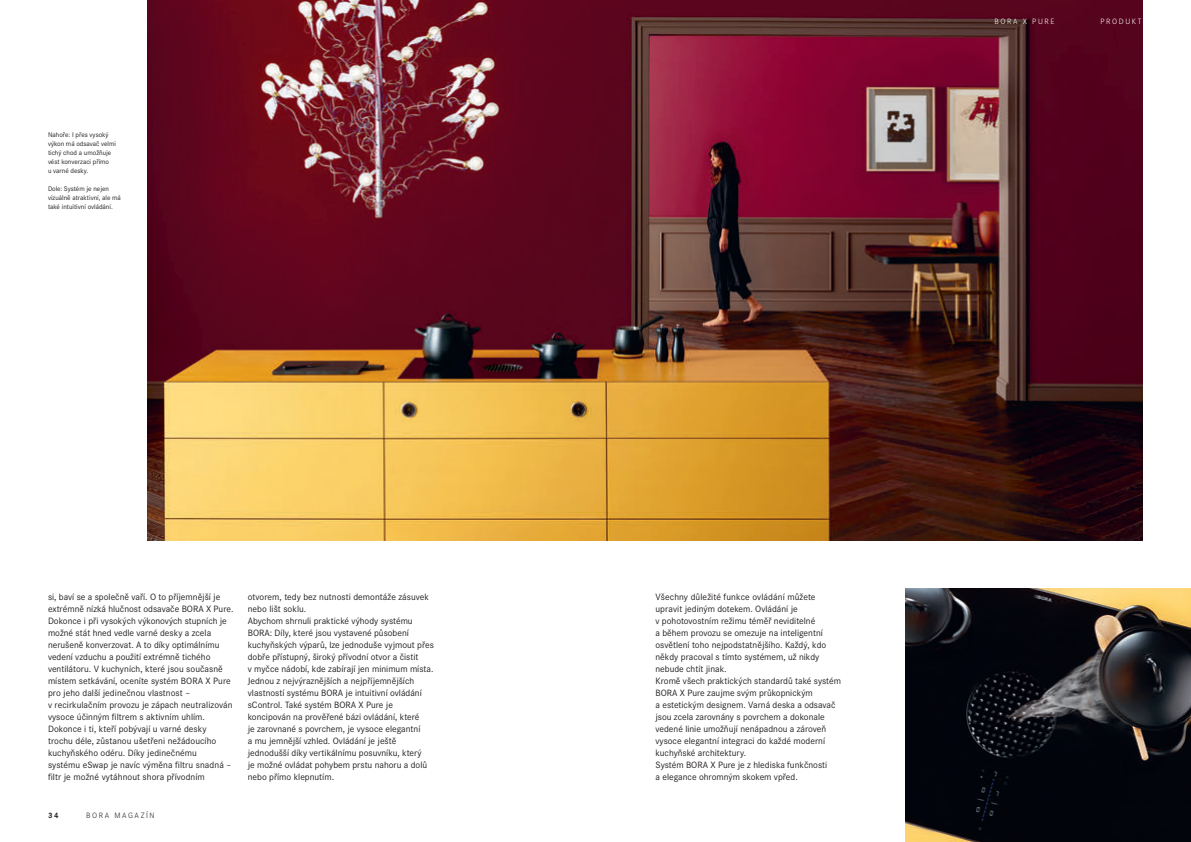
<style>
.page{position:relative;width:1191px;height:842px;background:#fff}
.page>*{position:absolute;margin:0;border:0;box-sizing:border-box;transform-origin:0 0}
._07_LT_9_5_12_regula{font:9.5px/12px "Corporate S";color:#231f20}
.t1{font:300 8px "Corporate S";letter-spacing:.2em;color:#fff}
.t2{font:300 8px "Corporate S";letter-spacing:.2em;color:#231f20}
.t3{font:700 8px "Corporate S";color:#231f20}
._09_BU_7_9_regular{font:7px/9px "Corporate S";color:#231f20}
</style>
<div class="page">
<img style="left:905px;top:588px;width:286px;height:254px">
<img style="left:148px;top:0;width:995px;height:540px">
<p class="_09_BU_7_9_regular" style="left:48px;top:130px;width:69px">Nahoře: I přes vysoký výkon má odsavač velmi tichý chod a umožňuje vést konverzaci přímo<br>u varné desky.</p>
<p class="_09_BU_7_9_regular" style="left:48px;top:184px;width:74px">Dole: Systém je nejen vizuálně atraktivní, ale má také intuitivní ovládání.</p>
<p class="_07_LT_9_5_12_regula" style="left:48px;top:591px;width:187px">si, baví se a společně vaří. O to příjemnější je extrémně nízká hlučnost odsavače BORA X Pure.<br>Dokonce i při vysokých výkonových stupních je možné stát hned vedle varné desky a zcela nerušeně konverzovat. A to díky optimálnímu vedení vzduchu a použití extrémně tichého ventilátoru. V kuchyních, které jsou současně místem setkávání, oceníte systém BORA X Pure pro jeho další jedinečnou vlastnost –<br>v recirkulačním provozu je zápach neutralizován vysoce účinným filtrem s aktivním uhlím.<br>Dokonce i ti, kteří pobývají u varné desky trochu déle, zůstanou ušetřeni nežádoucího kuchyňského odéru. Díky jedinečnému<br>systému eSwap je navíc výměna filtru snadná – filtr je možné vytáhnout shora přívodním</p>
<p class="_07_LT_9_5_12_regula" style="left:248px;top:591px;width:183px">otvorem, tedy bez nutnosti demontáže zásuvek nebo lišt soklu.</p>
<p class="_07_LT_9_5_12_regula" style="left:248px;top:615px;width:188px">Abychom shrnuli praktické výhody systému BORA: Díly, které jsou vystavené působení kuchyňských výparů, lze jednoduše vyjmout přes dobře přístupný, široký přívodní otvor a čistit<br>v myčce nádobí, kde zabírají jen minimum místa.</p>
<p class="_07_LT_9_5_12_regula" style="left:248px;top:675px;width:181px">Jednou z nejvýraznějších a nejpříjemnějších vlastností systému BORA je intuitivní ovládání sControl. Také systém BORA X Pure je koncipován na prověřené bázi ovládání, které je zarovnané s povrchem, je vysoce elegantní a mu jemnější vzhled. Ovládání je ještě jednodušší díky vertikálnímu posuvníku, který je možné ovládat pohybem prstu nahoru a dolů nebo přímo klepnutím.</p>
<p class="t3" style="left:48px;top:810px;width:12px">34</p>
<p class="t2" style="left:86px;top:811px;width:70px">BORA MAGAZÍN</p>
<p class="t1" style="left:994px;top:17px;width:61px">BORA X PURE</p>
<p class="t1" style="left:1100px;top:17px;width:43px">PRODUKT</p>
<p class="_07_LT_9_5_12_regula" style="left:655px;top:591px;width:172px">Všechny důležité funkce ovládání můžete upravit jediným dotekem. Ovládání je<br>v pohotovostním režimu téměř neviditelné<br>a během provozu se omezuje na inteligentní osvětlení toho nejpodstatnějšího. Každý, kdo někdy pracoval s tímto systémem, už nikdy nebude chtít jinak.</p>
<p class="_07_LT_9_5_12_regula" style="left:655px;top:675px;width:187px">Kromě všech praktických standardů také systém BORA X Pure zaujme svým průkopnickým<br>a estetickým designem. Varná deska a odsavač jsou zcela zarovnány s povrchem a dokonale vedené linie umožňují nenápadnou a zároveň vysoce elegantní integraci do každé moderní kuchyňské architektury.</p>
<p class="_07_LT_9_5_12_regula" style="left:655px;top:759px;width:173px">Systém BORA X Pure je z hlediska funkčnosti a elegance ohromným skokem vpřed.</p>
</div>
